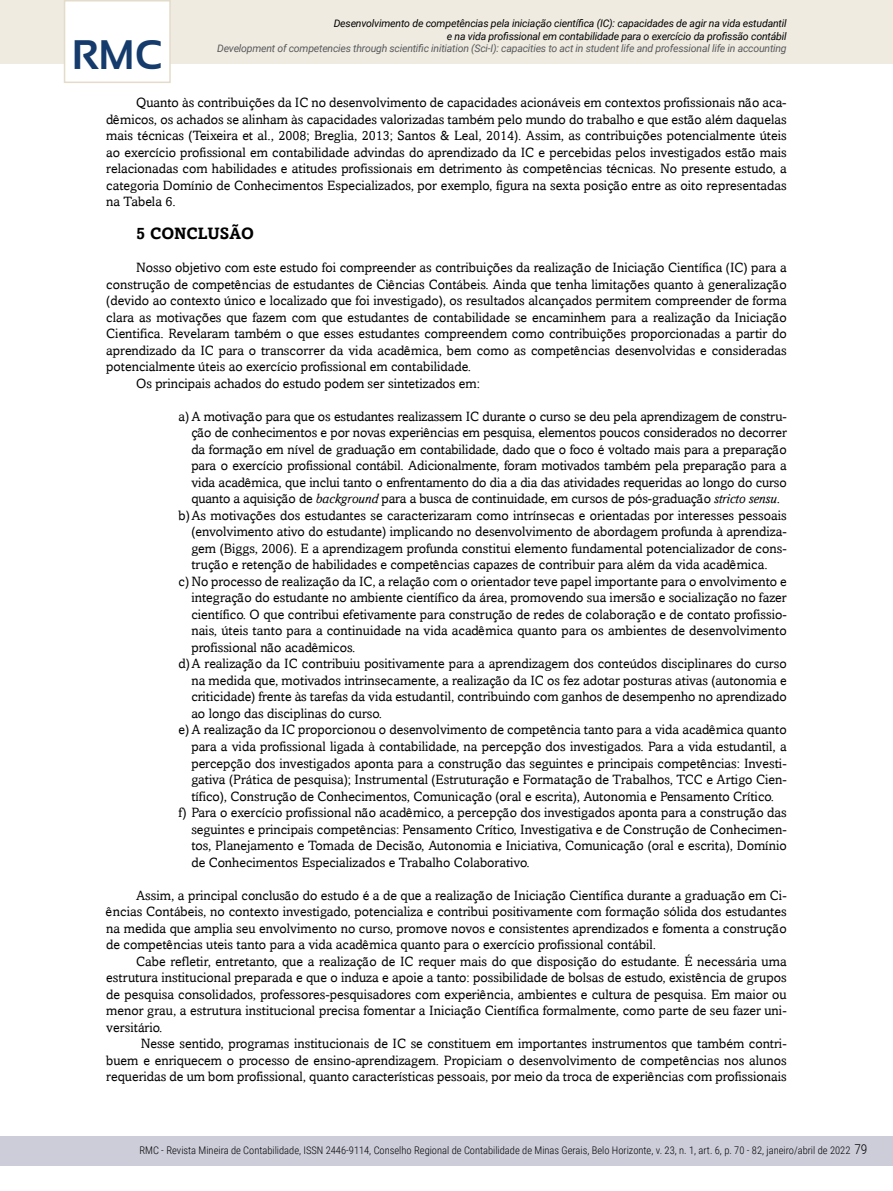
<style>
.page{position:relative;width:893px;height:1191px;background:#fff}
.page>*{position:absolute;margin:0;border:0;box-sizing:border-box;transform-origin:0 0}
.t1{font:700 41.25px "Sansation";color:#143b6b}
.t2{font:700 16.5px "Amasis";color:#000}
.t3{font:13.5px/16.5px "Amasis";color:#000;text-align:justify}
.t4{font:300 13.5px "Roboto Condensed";color:#000}
.t5{font:italic 10.5px/12.6px "Roboto";letter-spacing:-.015em;color:#000;text-align:right}
.t6{font:300 10.5px "Roboto Condensed";color:#000}
.t7{font:italic 10.5px "Roboto";letter-spacing:-.02em;color:#58595b}
.s1{font-style:italic}
</style>
<div class="page">
<div style="left:0;top:1135px;width:893px;height:30px;background:#cdcdda"></div>
<div style="left:0;top:0;width:893px;height:64px;background:#efebe1"></div>
<div style="left:64px;top:0;width:107px;height:83px;background:#fff;border:2px solid #e4dcca"></div>
<h1 class="t1" style="left:72px;top:32px;width:92px">RMC</h1>
<p class="t5" style="left:334px;top:17px;width:455px">Desenvolvimento de competências pela iniciação científica (IC): capacidades de agir na vida estudantil e na vida profissional em contabilidade para o exercício da profissão contábil</p>
<p class="t7" style="left:217px;top:41px;width:571px">Development of competencies through scientific initiation (Sci-I): capacities to act in student life and professional life in accounting</p>
<p class="t3" style="left:106px;top:94px;width:682px;text-indent:30px">Quanto às contribuições da IC no desenvolvimento de capacidades acionáveis em contextos profissionais não aca&shy;dêmicos, os achados se alinham às capacidades valorizadas também pelo mundo do trabalho e que estão além daquelas mais técnicas (Teixeira et al., 2008; Breglia, 2013; Santos &amp; Leal, 2014). Assim, as contribuições potencialmente úteis ao exercício profissional em contabilidade advindas do aprendizado da IC e percebidas pelos investigados estão mais relacionadas com habilidades e atitudes profissionais em detrimento às competências técnicas. No presente estudo, a categoria Domínio de Conhecimentos Especializados, por exemplo, figura na sexta posição entre as oito representadas na Tabela 6.</p>
<p class="t2" style="left:136px;top:224px;width:119px">5 CONCLUSÃO</p>
<p class="t3" style="left:136px;top:259px;width:652px">Nosso objetivo com este estudo foi compreender as contribuições da realização de Iniciação Científica (IC) para a</p>
<p class="t3" style="left:106px;top:276px;width:682px">construção de competências de estudantes de Ciências Contábeis. Ainda que tenha limitações quanto à generalização</p>
<p class="t3" style="left:106px;top:292px;width:682px">(devido ao contexto único e localizado que foi investigado), os resultados alcançados permitem compreender de forma</p>
<p class="t3" style="left:106px;top:309px;width:682px">clara as motivações que fazem com que estudantes de contabilidade se encaminhem para a realização da Iniciação</p>
<p class="t3" style="left:106px;top:325px;width:682px">Cientifica. Revelaram também o que esses estudantes compreendem como contribuições proporcionadas a partir do</p>
<p class="t3" style="left:106px;top:342px;width:682px">aprendizado da IC para o transcorrer da vida acadêmica, bem como as competências desenvolvidas e consideradas</p>
<p class="t3" style="left:106px;top:358px;width:366px">potencialmente úteis ao exercício profissional em contabilidade.</p>
<p class="t3" style="left:136px;top:375px;width:345px">Os principais achados do estudo podem ser sintetizados em:</p>
<p class="t3" style="left:179px;top:408px;width:610px">a) A motivação para que os estudantes realizassem IC durante o curso se deu pela aprendizagem de constru-</p>
<p class="t3" style="left:191px;top:424px;width:597px">ção de conhecimentos e por novas experiências em pesquisa, elementos poucos considerados no decorrer</p>
<p class="t3" style="left:191px;top:441px;width:597px">da formação em nível de graduação em contabilidade, dado que o foco é voltado mais para a preparação</p>
<p class="t3" style="left:191px;top:457px;width:597px">para o exercício profissional contábil. Adicionalmente, foram motivados também pela preparação para a</p>
<p class="t3" style="left:191px;top:474px;width:597px">vida acadêmica, que inclui tanto o enfrentamento do dia a dia das atividades requeridas ao longo do curso</p>
<p class="t3" style="left:191px;top:490px;width:590px">quanto a aquisição de <span class="s1">background</span> para a busca de continuidade, em cursos de pós-graduação <span class="s1">stricto sensu</span>.</p>
<p class="t3" style="left:179px;top:507px;width:610px">b)As motivações dos estudantes se caracterizaram como intrínsecas e orientadas por interesses pessoais</p>
<p class="t3" style="left:191px;top:523px;width:597px">(envolvimento ativo do estudante) implicando no desenvolvimento de abordagem profunda à aprendiza-</p>
<p class="t3" style="left:191px;top:540px;width:597px">gem (Biggs, 2006). E a aprendizagem profunda constitui elemento fundamental potencializador de cons-</p>
<p class="t3" style="left:191px;top:556px;width:578px">trução e retenção de habilidades e competências capazes de contribuir para além da vida acadêmica.</p>
<p class="t3" style="left:179px;top:573px;width:610px">c) No processo de realização da IC, a relação com o orientador teve papel importante para o envolvimento e</p>
<p class="t3" style="left:191px;top:589px;width:597px">integração do estudante no ambiente científico da área, promovendo sua imersão e socialização no fazer</p>
<p class="t3" style="left:191px;top:606px;width:597px">científico. O que contribui efetivamente para construção de redes de colaboração e de contato profissio-</p>
<p class="t3" style="left:191px;top:622px;width:597px">nais, úteis tanto para a continuidade na vida acadêmica quanto para os ambientes de desenvolvimento</p>
<p class="t3" style="left:191px;top:639px;width:166px">profissional não acadêmicos.</p>
<p class="t3" style="left:179px;top:655px;width:610px">d)A realização da IC contribuiu positivamente para a aprendizagem dos conteúdos disciplinares do curso</p>
<p class="t3" style="left:191px;top:672px;width:597px">na medida que, motivados intrinsecamente, a realização da IC os fez adotar posturas ativas (autonomia e</p>
<p class="t3" style="left:191px;top:688px;width:597px">criticidade) frente às tarefas da vida estudantil, contribuindo com ganhos de desempenho no aprendizado</p>
<p class="t3" style="left:191px;top:705px;width:192px">ao longo das disciplinas do curso.</p>
<p class="t3" style="left:179px;top:721px;width:610px">e)A realização da IC proporcionou o desenvolvimento de competência tanto para a vida acadêmica quanto</p>
<p class="t3" style="left:191px;top:738px;width:597px">para a vida profissional ligada à contabilidade, na percepção dos investigados. Para a vida estudantil, a</p>
<p class="t3" style="left:191px;top:754px;width:597px">percepção dos investigados aponta para a construção das seguintes e principais competências: Investi-</p>
<p class="t3" style="left:191px;top:771px;width:597px">gativa (Prática de pesquisa); Instrumental (Estruturação e Formatação de Trabalhos, TCC e Artigo Cien-</p>
<p class="t3" style="left:191px;top:787px;width:584px">tífico), Construção de Conhecimentos, Comunicação (oral e escrita), Autonomia e Pensamento Crítico.</p>
<p class="t3" style="left:179px;top:804px;width:610px">f) Para o exercício profissional não acadêmico, a percepção dos investigados aponta para a construção das</p>
<p class="t3" style="left:191px;top:820px;width:597px">seguintes e principais competências: Pensamento Crítico, Investigativa e de Construção de Conhecimen-</p>
<p class="t3" style="left:191px;top:837px;width:597px">tos, Planejamento e Tomada de Decisão, Autonomia e Iniciativa, Comunicação (oral e escrita), Domínio</p>
<p class="t3" style="left:191px;top:853px;width:340px">de Conhecimentos Especializados e Trabalho Colaborativo.</p>
<p class="t3" style="left:106px;top:886px;width:682px;text-indent:30px">Assim, a principal conclusão do estudo é a de que a realização de Iniciação Científica durante a graduação em Ci&shy;ências Contábeis, no contexto investigado, potencializa e contribui positivamente com formação sólida dos estudantes na medida que amplia seu envolvimento no curso, promove novos e consistentes aprendizados e fomenta a construção de competências uteis tanto para a vida acadêmica quanto para o exercício profissional contábil.</p>
<p class="t3" style="left:106px;top:952px;width:682px;text-indent:30px">Cabe refletir, entretanto, que a realização de IC requer mais do que disposição do estudante. É necessária uma estrutura institucional preparada e que o induza e apoie a tanto: possibilidade de bolsas de estudo, existência de grupos de pesquisa consolidados, professores-pesquisadores com experiência, ambientes e cultura de pesquisa. Em maior ou menor grau, a estrutura institucional precisa fomentar a Iniciação Científica formalmente, como parte de seu fazer uni&shy;versitário.</p>
<p class="t3" style="left:106px;top:1035px;width:682px;text-indent:34px">Nesse sentido, programas institucionais de IC se constituem em importantes instrumentos que também contri&shy;buem e enriquecem o processo de ensino-aprendizagem. Propiciam o desenvolvimento de competências nos alunos requeridas de um bom profissional, quanto características pessoais, por meio da troca de experiências com profissionais</p>
<p class="t4" style="left:854px;top:1140px;width:15px">79</p>
<p class="t6" style="left:139px;top:1143px;width:712px">RMC - Revista Mineira de Contabilidade, ISSN 2446-9114, Conselho Regional de Contabilidade de Minas Gerais, Belo Horizonte, v. 23, n. 1, art. 6, p. 70 - 82, janeiro/abril de 2022</p>
</div>
